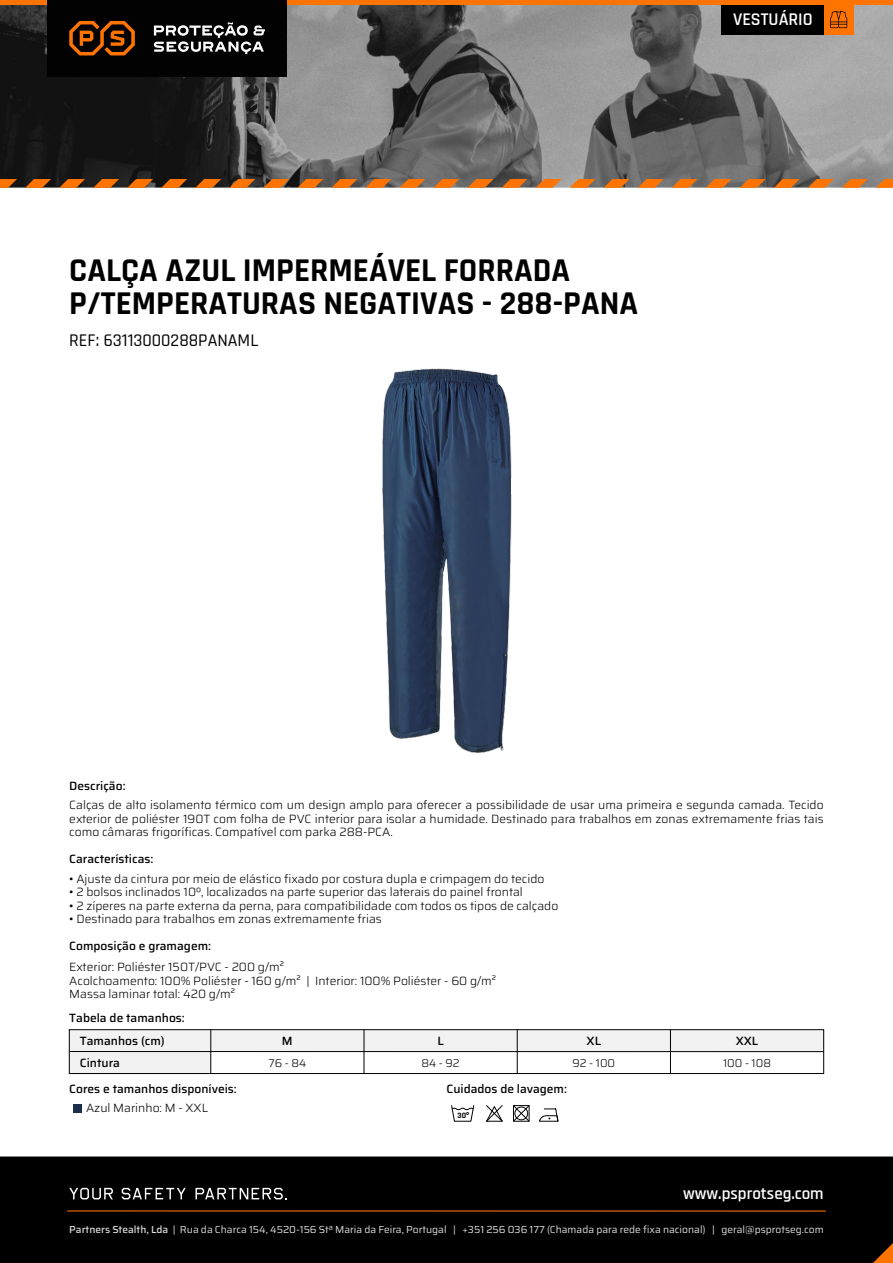
<style>
.page{position:relative;width:893px;height:1263px;background:#fff}
.page>*{position:absolute;margin:0;border:0;box-sizing:border-box;transform-origin:0 0}
.t1{font:700 33.6px/33.6px "Rajdhani";color:#000}
.t2{font:500 18px "Rajdhani";color:#000}
.t3{font:600 18px "Rajdhani";color:#fff}
.t4{font:600 16.95px "Rajdhani";color:#fff}
.t5{font:300 12px/13.5px "Saira";color:#000;text-align:justify}
.t6{font:500 12px/22px "Saira";color:#000}
.t7{font:300 11.25px "Saira";color:#000}
.t8{font:10.2px "Saira";color:#dadada}
.t9{font:700 8.25px "Rajdhani";color:#020202}
.s1{font-family:"Arial"}
.s2{font-weight:500}
</style>
<div class="page">
<img style="left:0;top:5px;width:893px;height:183px">
<div style="left:0;top:1156px;width:893px;height:107px;background:#000"></div>
<svg style="left:69px;top:1188px;width:44px;height:11px"></svg>
<svg style="left:122px;top:1188px;width:64px;height:11px"></svg>
<svg style="left:195px;top:1188px;width:92px;height:11px"></svg>
<hr style="left:67px;top:1210px;width:759px;height:1px;background:#ff7400">
<div style="left:0;top:0;width:893px;height:5px;background:#ff7400"></div>
<div style="left:47px;top:0;width:240px;height:76px;background:#020202"></div>
<svg style="left:154px;top:22px;width:111px;height:32px"></svg>
<svg style="left:69px;top:21px;width:66px;height:34px"></svg>
<div style="left:721px;top:5px;width:103px;height:29px;background:#000"></div>
<div style="left:824px;top:5px;width:29px;height:29px;background:#ff7400"></div>
<svg style="left:830px;top:11px;width:17px;height:17px"></svg>
<svg style="left:873px;top:1243px;width:20px;height:20px"></svg>
<svg style="left:0;top:179px;width:17px;height:9px"></svg>
<svg style="left:263px;top:179px;width:26px;height:9px"></svg>
<svg style="left:536px;top:179px;width:25px;height:9px"></svg>
<svg style="left:740px;top:179px;width:26px;height:9px"></svg>
<svg style="left:127px;top:179px;width:26px;height:9px"></svg>
<svg style="left:400px;top:179px;width:25px;height:9px"></svg>
<svg style="left:672px;top:179px;width:26px;height:9px"></svg>
<svg style="left:876px;top:179px;width:17px;height:9px"></svg>
<svg style="left:59px;top:179px;width:26px;height:9px"></svg>
<svg style="left:331px;top:179px;width:26px;height:9px"></svg>
<svg style="left:604px;top:179px;width:25px;height:9px"></svg>
<svg style="left:808px;top:179px;width:26px;height:9px"></svg>
<svg style="left:195px;top:179px;width:26px;height:9px"></svg>
<svg style="left:468px;top:179px;width:25px;height:9px"></svg>
<svg style="left:25px;top:179px;width:26px;height:9px"></svg>
<svg style="left:297px;top:179px;width:26px;height:9px"></svg>
<svg style="left:570px;top:179px;width:25px;height:9px"></svg>
<svg style="left:774px;top:179px;width:26px;height:9px"></svg>
<svg style="left:161px;top:179px;width:26px;height:9px"></svg>
<svg style="left:434px;top:179px;width:25px;height:9px"></svg>
<svg style="left:706px;top:179px;width:26px;height:9px"></svg>
<svg style="left:93px;top:179px;width:26px;height:9px"></svg>
<svg style="left:366px;top:179px;width:25px;height:9px"></svg>
<svg style="left:638px;top:179px;width:26px;height:9px"></svg>
<svg style="left:842px;top:179px;width:26px;height:9px"></svg>
<svg style="left:229px;top:179px;width:26px;height:9px"></svg>
<svg style="left:502px;top:179px;width:25px;height:9px"></svg>
<div style="left:69px;top:1051px;width:142px;height:22px;background:#f2f2f2"></div>
<div style="left:69px;top:1030px;width:755px;height:21px;background:#f2f2f2"></div>
<div style="left:69px;top:1029px;width:755px;height:45px;border:1px solid #000"></div>
<hr style="left:69px;top:1051px;width:755px;height:1px;background:#000">
<hr style="left:210px;top:1030px;width:1px;height:43px;background:#000">
<hr style="left:364px;top:1030px;width:1px;height:43px;background:#000">
<hr style="left:517px;top:1030px;width:1px;height:43px;background:#000">
<hr style="left:670px;top:1030px;width:1px;height:43px;background:#000">
<svg style="left:539px;top:1108px;width:20px;height:14px"></svg>
<svg style="left:515px;top:1107px;width:13px;height:13px"></svg>
<svg style="left:486px;top:1105px;width:17px;height:17px"></svg>
<svg style="left:451px;top:1105px;width:24px;height:17px"></svg>
<div style="left:514px;top:1106px;width:14px;height:14px;border:1px solid #020202;border-radius:50%"></div>
<div style="left:513px;top:1105px;width:17px;height:17px;border:1px solid #020202"></div>
<div style="left:74px;top:1104px;width:8px;height:8px;background:#1b2e4c"></div>
<img style="left:382px;top:368px;width:130px;height:385px">
<h1 class="t1" style="left:69px;top:254px;width:570px">CALÇA AZUL IMPERMEÁVEL FORRADA<br>P/TEMPERATURAS NEGATIVAS - 288-PANA</h1>
<h2 class="t2" style="left:69px;top:329px;width:191px">REF: 63113000288PANAML</h2>
<h2 class="t3" style="left:733px;top:8px;width:81px">VESTUÁRIO</h2>
<p class="t6" style="left:69px;top:775px;width:58px">Descrição:</p>
<p class="t5" style="left:69px;top:798px;width:756px">Calças de alto isolamento térmico com um design amplo para oferecer a possibilidade de usar uma primeira e segunda camada. Tecido exterior de poliéster 190T com folha de PVC interior para isolar a humidade. Destinado para trabalhos em zonas extremamente frias tais como câmaras frigoríficas. Compatível com parka 288-PCA.</p>
<p class="t6" style="left:69px;top:848px;width:86px">Características:</p>
<p class="t5" style="left:69px;top:872px;width:477px">• Ajuste da cintura por meio de elástico fixado por costura dupla e crimpagem do tecido</p>
<p class="t5" style="left:69px;top:885px;width:455px">• 2 bolsos inclinados 10º, localizados na parte superior das laterais do painel frontal</p>
<p class="t5" style="left:69px;top:899px;width:491px">• 2 zíperes na parte externa da perna, para compatibilidade com todos os tipos de calçado</p>
<p class="t5" style="left:69px;top:912px;width:314px">• Destinado para trabalhos em zonas extremamente frias</p>
<p class="t6" style="left:69px;top:935px;width:143px">Composição e gramagem:</p>
<p class="t5" style="left:69px;top:960px;width:428px;text-align:left">Exterior: Poliéster 150T/PVC - 200 g/m²<br>Acolchoamento: 100% Poliéster - 160 g/m² | Interior: 100% Poliéster - 60 g/m²<br>Massa laminar total: 420 g/m²</p>
<p class="t6" style="left:80px;top:1007px;width:106px;text-indent:-11px">Tabela de tamanhos:<br>Tamanhos (cm)<br>Cintura</p>
<p class="t6" style="left:282px;top:1030px;width:12px">M</p>
<p class="t6" style="left:437px;top:1030px;width:8px">L</p>
<p class="t6" style="left:587px;top:1030px;width:16px">XL</p>
<p class="t6" style="left:736px;top:1030px;width:24px">XXL</p>
<p class="t7" style="left:268px;top:1054px;width:39px">76 - 84</p>
<p class="t7" style="left:421px;top:1054px;width:40px">84 - 92</p>
<p class="t7" style="left:572px;top:1054px;width:44px">92 - 100</p>
<p class="t7" style="left:723px;top:1054px;width:49px">100 - 108</p>
<p class="t6" style="left:69px;top:1078px;width:169px">Cores e tamanhos disponíveis:</p>
<p class="t5" style="left:86px;top:1101px;width:124px">Azul Marinho: M - XXL</p>
<p class="t6" style="left:446px;top:1078px;width:122px">Cuidados de lavagem:</p>
<p class="t9" style="left:457px;top:1110px;width:13px">30<span class="s1">º</span></p>
<h3 class="t4" style="left:683px;top:1183px;width:142px">www.psprotseg.com</h3>
<p class="t8" style="left:69px;top:1221px;width:756px"><span class="s2">Partners Stealth, Lda</span> | Rua da Charca 154, 4520-156 Stª Maria da Feira, Portugal | +351 256 036 177 (Chamada para rede fixa nacional) | geral@psprotseg.com</p>
</div>
